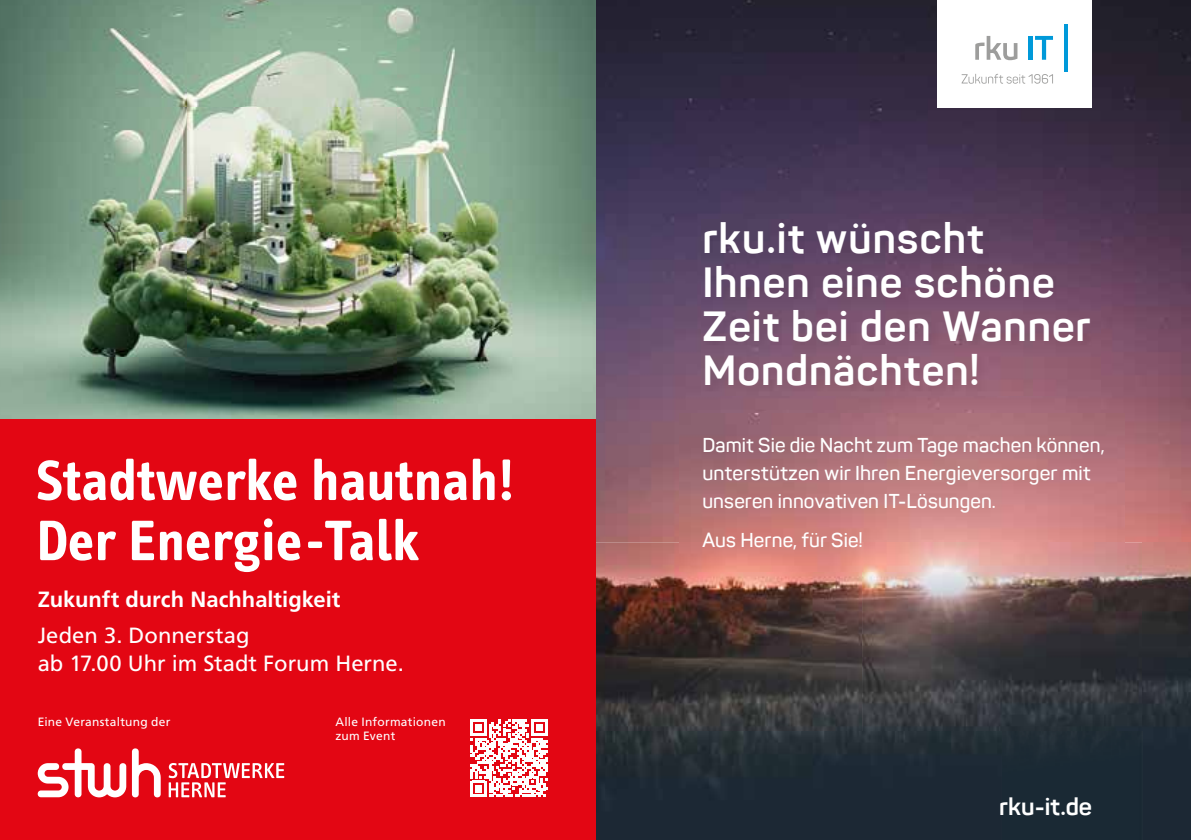
<style>
.page{position:relative;width:1191px;height:840px;background:#fff}
.page>*{position:absolute;margin:0;border:0;box-sizing:border-box;transform-origin:0 0}
.t1{font:700 58.2px/60px "Info Text";letter-spacing:.01em;color:#fff}
.t2{font:700 42px/44px "Sahar";letter-spacing:.025em;color:#fff}
.t3{font:700 24px "Sahar";letter-spacing:.01em;color:#fff}
.t4{font:22px/28px "Frutiger LT Std";color:#fff}
.t5{font:700 22px "Frutiger LT Std";color:#fff}
.t6{font:600 20px/28px "Sahar";letter-spacing:.005em;color:#fff}
.t7{font:12px/14.4px "Frutiger LT Std";letter-spacing:.02em;color:#fff}
</style>
<div class="page">
<img style="left:595px;top:0;width:596px;height:839px">
<div style="left:937px;top:0;width:155px;height:107px;background:#fff"></div>
<svg style="left:961px;top:74px;width:92px;height:10px"></svg>
<hr style="left:1064px;top:24px;width:4px;height:48px;background:#0099d9">
<svg style="left:975px;top:36px;width:42px;height:24px"></svg>
<hr style="left:1028px;top:36px;width:4px;height:24px;background:#0099d9">
<svg style="left:1035px;top:36px;width:18px;height:24px"></svg>
<img style="left:701px;top:219px;width:399px;height:176px">
<img style="left:679px;top:413px;width:446px;height:158px">
<svg style="left:595px;top:838px;width:6px;height:2px"></svg>
<img style="left:0;top:0;width:595px;height:420px">
<div style="left:0;top:420px;width:595px;height:419px;background:#e30613"></div>
<svg style="left:169px;top:763px;width:115px;height:33px"></svg>
<svg style="left:132px;top:748px;width:29px;height:50px"></svg>
<svg style="left:37px;top:748px;width:89px;height:50px"></svg>
<svg style="left:470px;top:719px;width:78px;height:77px"></svg>
<h1 class="t1" style="left:36px;top:450px;width:479px">Stadtwerke hautnah!<br>Der Energie-Talk</h1>
<p class="t5" style="left:38px;top:585px;width:304px">Zukunft durch Nachhaltigkeit</p>
<p class="t4" style="left:38px;top:620px;width:367px">Jeden 3. Donnerstag<br>ab 17.00 Uhr im Stadt Forum Herne.</p>
<p class="t7" style="left:38px;top:713px;width:134px">Eine Veranstaltung der</p>
<p class="t7" style="left:335px;top:713px;width:112px">Alle Informationen zum Event</p>
<h2 class="t2" style="left:702px;top:215px;width:389px">rku.it wünscht<br>Ihnen eine schöne<br>Zeit bei den Wanner<br>Mondnächten!</h2>
<p class="t6" style="left:702px;top:430px;width:404px">Damit Sie die Nacht zum Tage machen können, unterstützen wir Ihren Energieversorger mit unseren innovativen IT-Lösungen.</p>
<p class="t6" style="left:702px;top:526px;width:162px">Aus Herne, für Sie!</p>
<p class="t3" style="left:999px;top:790px;width:94px">rku-it.de</p>
</div>
